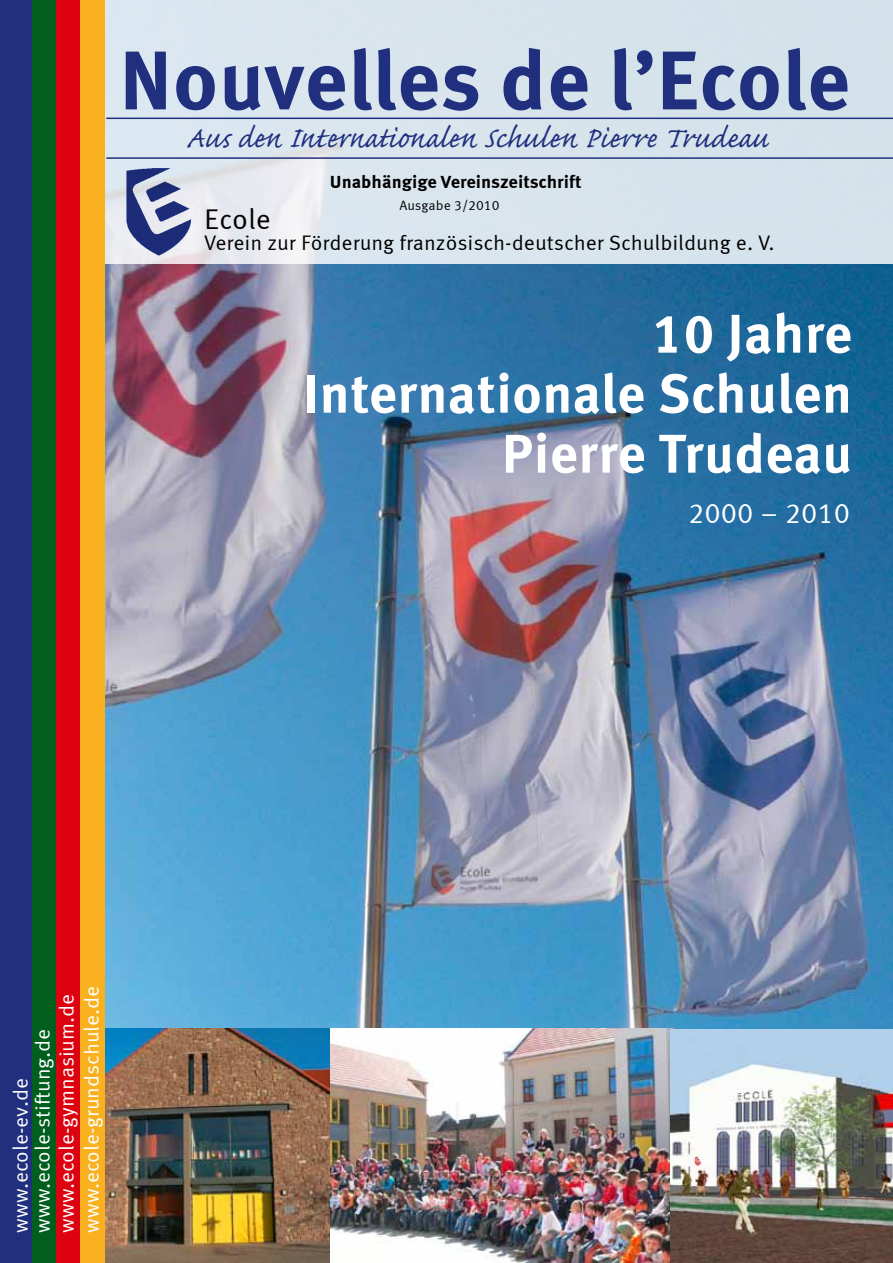
<style>
.page{position:relative;width:893px;height:1263px;background:#fff}
.page>*{position:absolute;margin:0;border:0;box-sizing:border-box;transform-origin:0 0}
.t1{font:700 83.1px "Meta Correspondence";letter-spacing:-.005em;color:#20307f}
.t2{font:700 54.45px/60px "Meta Correspondence";color:#fff;text-align:right}
.t3{font:37.5px "Caflisch Script Pro";color:#20307f}
.t4{font:28.5px "Meta Correspondence";letter-spacing:-.005em;color:#000}
.t5{font:28.2px "Meta Correspondence";color:#fff}
.t6{font:21px "Meta Correspondence";letter-spacing:-.005em;color:#000}
.t7{font:20.85px/22.2px "Meta Correspondence";color:#fff}
.t8{font:700 18px "Meta Correspondence";color:#000}
.t9{font:13.5px "Meta Correspondence";color:#000}
</style>
<div class="page">
<img style="left:105px;top:264px;width:788px;height:765px">
<svg style="left:105px;top:0;width:788px;height:264px;fill:#d9e4ec"></svg>
<img style="left:105px;top:1028px;width:258px;height:235px">
<img style="left:331px;top:1029px;width:339px;height:234px">
<img style="left:670px;top:1029px;width:223px;height:234px">
<div style="left:0;top:0;width:32px;height:1263px;background:#20307f"></div>
<div style="left:32px;top:0;width:25px;height:1263px;background:#005f1e"></div>
<div style="left:57px;top:0;width:24px;height:1263px;background:#dc0210"></div>
<div style="left:81px;top:0;width:24px;height:1263px;background:#f9b120"></div>
<img style="left:125px;top:168px;width:66px;height:89px">
<hr style="left:106px;top:118px;width:787px;height:1px;background:#20307f">
<hr style="left:106px;top:157px;width:787px;height:2px;background:#20307f">
<h1 class="t1" style="left:119px;top:31px;width:733px">Nouvelles de l’Ecole</h1>
<h3 class="t3" style="left:186px;top:118px;width:583px">Aus den Internationalen Schulen Pierre Trudeau</h3>
<p class="t8" style="left:330px;top:171px;width:253px">Unabhängige Vereinszeitschrift</p>
<p class="t9" style="left:399px;top:198px;width:102px">Ausgabe 3/2010</p>
<h3 class="t4" style="left:204px;top:202px;width:68px">Ecole</h3>
<p class="t6" style="left:204px;top:230px;width:572px">Verein zur Förderung französisch-deutscher Schulbildung e. V.</p>
<h2 class="t2" style="left:303px;top:303px;width:551px">10 Jahre<br>Internationale Schulen<br>Pierre Trudeau</h2>
<h3 class="t5" style="left:688px;top:497px;width:164px">2000 – 2010</h3>
<p class="t7" style="left:54px;top:1233px;width:248px;line-height:24.9px;rotate:-90deg">www.ecole-gymnasium.de www.ecole-grundschule.de</p>
<p class="t7" style="left:9px;top:1233px;width:205px;rotate:-90deg">www.ecole-ev.de www.ecole-stiftung.de</p>
</div>
